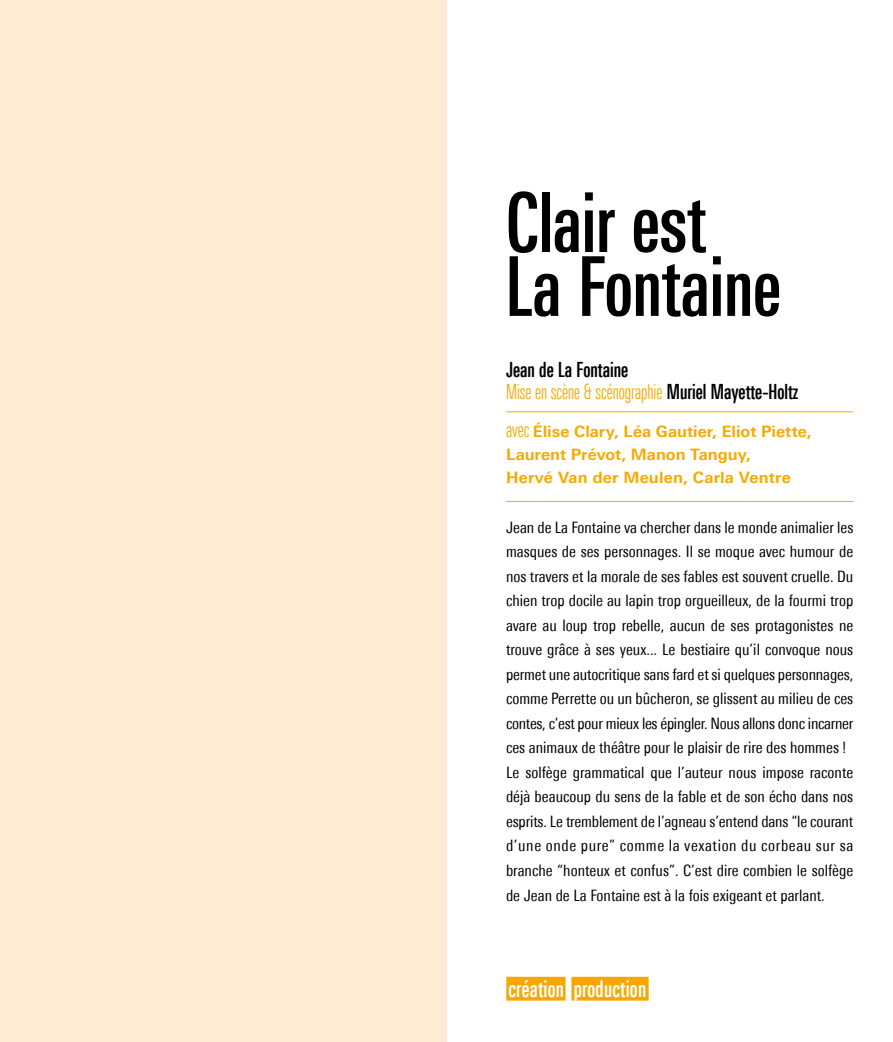
<style>
.page{position:relative;width:893px;height:1042px;background:#fff}
.page>*{position:absolute;margin:0;border:0;box-sizing:border-box;transform-origin:0 0}
.t1{font:82.42px/63.9px "Univers Next Pro Medium Cm";color:#000}
.t2{font:23.1px "Univers Next Pro Medium Cm";letter-spacing:.01em;color:#fff}
.t3{font:21px "Univers Next W04 Light Comp";color:#f7a800}
.t4{font:21px "Univers Next Pro Medium Cm";color:#000}
.t5{font:condensed 15.75px/24.5px "Univers Next Pro";color:#000}
.t6{font:700 15.75px/22.8px "Univers Next Pro";color:#f7a800}
.s1{font-family:"Univers Next Pro Medium Cm";color:#000}
.s2{font-family:"Univers Next W04 Light Comp";font-weight:400;font-size:21px}
</style>
<div class="page">
<div style="left:0;top:0;width:446px;height:1042px;background:#feebd2"></div>
<div style="left:506px;top:977px;width:60px;height:23px;background:#f7a800"></div>
<div style="left:571px;top:977px;width:78px;height:23px;background:#f7a800"></div>
<hr style="left:506px;top:411px;width:347px;height:1px;background:#f7a800">
<hr style="left:506px;top:501px;width:347px;height:1px;background:#f7a800">
<h1 class="t1" style="left:506px;top:191px;width:276px">Clair est<br>La Fontaine</h1>
<h3 class="t4" style="left:506px;top:357px;width:124px">Jean de La Fontaine</h3>
<h3 class="t3" style="left:506px;top:380px;width:294px">Mise en scène &amp; scénographie <span class="s1">Muriel Mayette-Holtz</span></h3>
<p class="t6" style="left:506px;top:420px;width:307px"><span class="s2">avec</span> Élise Clary, Léa Gautier, Eliot Piette,<br>Laurent Prévot, Manon Tanguy,<br>Hervé Van der Meulen, Carla Ventre</p>
<p class="t5" style="left:506px;top:515px;width:349px">Jean de La Fontaine va chercher dans le monde animalier les masques de ses personnages. Il se moque avec humour de nos travers et la morale de ses fables est souvent cruelle. Du chien trop docile au lapin trop orgueilleux, de la fourmi trop avare au loup trop rebelle, aucun de ses protagonistes ne trouve grâce à ses yeux... Le bestiaire qu’il convoque nous permet une autocritique sans fard et si quelques personnages, comme Perrette ou un bûcheron, se glissent au milieu de ces contes, c’est pour mieux les épingler. Nous allons donc incarner ces animaux de théâtre pour le plaisir de rire des hommes !<br>Le solfège grammatical que l’auteur nous impose raconte déjà beaucoup du sens de la fable et de son écho dans nos esprits. Le tremblement de l’agneau s’entend dans “le courant d’une onde pure” comme la vexation du corbeau sur sa branche “honteux et confus”. C’est dire combien le solfège de Jean de La Fontaine est à la fois exigeant et parlant.</p>
<h2 class="t2" style="left:509px;top:975px;width:139px">création production</h2>
</div>
